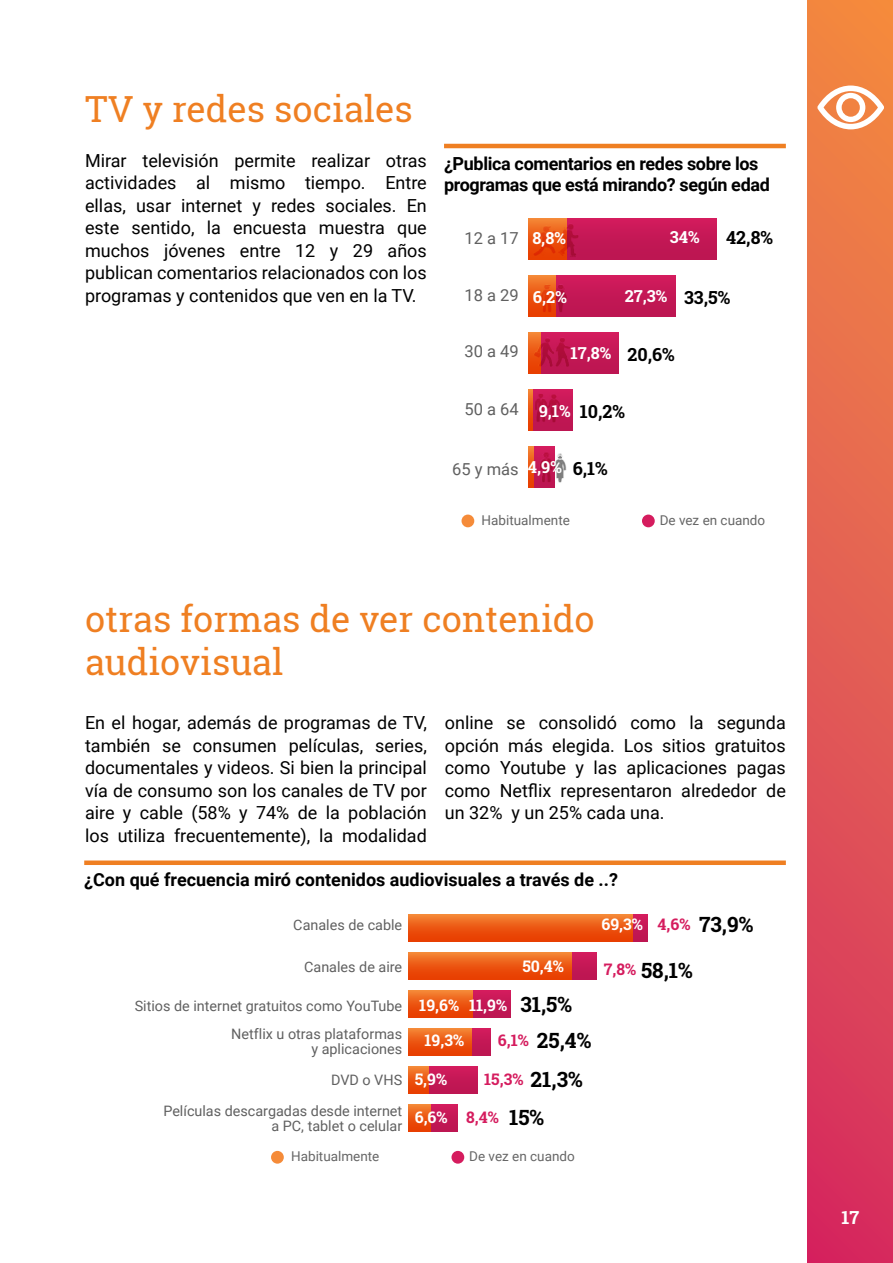
<style>
.page{position:relative;width:893px;height:1263px;background:#fff}
.page>*{position:absolute;margin:0;border:0;box-sizing:border-box;transform-origin:0 0}
.t1{font:36px/43.2px "Roboto Slab";color:#ef7f22}
.t2{font:700 21px/35.4px "Roboto Slab";color:#000}
.t3{font:18px/22.5px "Roboto";color:#000;text-align:justify}
.t4{font:700 18px/21.6px "Roboto";letter-spacing:-.02em;color:#000}
.t5{font:700 18px "Roboto";color:#000}
.t6{font:700 18px/21.6px "Gotham";color:#000}
.t7{font:700 18px "Roboto Slab";color:#000}
.t8{font:700 18px "Roboto Slab";color:#fff}
.t9{font:700 16.5px "Roboto Slab";color:#fff}
.t10{font:16.5px "Roboto";color:#606060}
.t11{font:700 15.9px "Roboto Slab";color:#fff}
.t12{font:700 15.9px "Roboto Slab";color:#d51c5e}
.t13{font:14.4px/15px "Roboto";color:#606060;text-align:right}
.t14{font:700 13.65px "Gotham";color:#000}
.t15{font:13.5px "Roboto";color:#666}
.s1{font-size:18px;color:#000}
</style>
<div class="page">
<svg style="left:808px;top:0;width:85px;height:1263px;background:#e35b52"></svg>
<svg style="left:817px;top:86px;width:67px;height:43px"></svg>
<svg style="left:808px;top:0;width:8px;height:2px"></svg>
<hr style="left:444px;top:144px;width:342px;height:4px;background:#ef7f22">
<div style="left:84px;top:860px;width:702px;height:5px;background:#ef7f22"></div>
<div style="left:567px;top:218px;width:149px;height:41px;background:linear-gradient(to bottom,#d21b5c,#b91550)"></div>
<div style="left:555px;top:275px;width:120px;height:41px;background:linear-gradient(to bottom,#d21b5c,#ba1550)"></div>
<div style="left:540px;top:332px;width:79px;height:41px;background:linear-gradient(to bottom,#d21b5c,#ba1550)"></div>
<div style="left:533px;top:389px;width:40px;height:41px;background:linear-gradient(to bottom,#d21b5c,#ba1550)"></div>
<div style="left:533px;top:446px;width:22px;height:41px;background:linear-gradient(to right,#d31c5d,#d31c5d)"></div>
<div style="left:528px;top:218px;width:39px;height:41px;background:linear-gradient(to bottom,#f38031,#e63400)"></div>
<div style="left:528px;top:275px;width:27px;height:41px;background:linear-gradient(to bottom,#f38031,#e63400)"></div>
<svg style="left:528px;top:332px;width:12px;height:41px"></svg>
<svg style="left:528px;top:389px;width:5px;height:41px"></svg>
<svg style="left:528px;top:446px;width:5px;height:41px"></svg>
<img style="left:531px;top:218px;width:52px;height:42px">
<img style="left:531px;top:276px;width:39px;height:39px">
<img style="left:533px;top:333px;width:38px;height:38px">
<img style="left:530px;top:392px;width:33px;height:33px">
<img style="left:531px;top:449px;width:36px;height:36px">
<div style="left:642px;top:515px;width:13px;height:12px;background:#d51c5e;border-radius:50%"></div>
<div style="left:461px;top:515px;width:13px;height:12px;background:#f58b39;border-radius:50%"></div>
<svg style="left:632px;top:914px;width:15px;height:28px"></svg>
<div style="left:571px;top:952px;width:25px;height:28px;background:linear-gradient(to bottom,#d21b5c,#bb1551)"></div>
<div style="left:472px;top:990px;width:38px;height:27px;background:linear-gradient(to right,#c61856,#c61856)"></div>
<div style="left:471px;top:1028px;width:20px;height:27px;background:linear-gradient(to right,#c61856,#c61856)"></div>
<div style="left:428px;top:1066px;width:49px;height:27px;background:linear-gradient(to right,#c61856,#c61856)"></div>
<svg style="left:430px;top:1104px;width:27px;height:27px"></svg>
<div style="left:409px;top:914px;width:223px;height:28px;background:linear-gradient(to bottom,#f48132,#e73700)"></div>
<div style="left:409px;top:952px;width:162px;height:28px;background:linear-gradient(to bottom,#f38132,#e73700)"></div>
<svg style="left:409px;top:990px;width:63px;height:27px;background:#ed5c16"></svg>
<svg style="left:409px;top:1028px;width:62px;height:27px;background:#ec5b16"></svg>
<svg style="left:409px;top:1066px;width:19px;height:27px"></svg>
<svg style="left:409px;top:1104px;width:21px;height:27px"></svg>
<div style="left:451px;top:1151px;width:13px;height:13px;background:#d51c5e;border-radius:50%"></div>
<div style="left:271px;top:1151px;width:13px;height:13px;background:#f58b39;border-radius:50%"></div>
<h1 class="t1" style="left:85px;top:86px;width:329px">TV y redes sociales</h1>
<p class="t3" style="left:85px;top:148px;width:343px">Mirar televisión permite realizar otras actividades al mismo tiempo. Entre ellas, usar internet y redes sociales. En este sentido, la encuesta muestra que muchos jóvenes entre 12 y 29 años publican comentarios relacionados con los programas y contenidos que ven en la TV.</p>
<p class="t4" style="left:444px;top:152px;width:327px">¿Publica comentarios en redes sobre los programas que está mirando? según edad</p>
<p class="t6" style="left:457px;top:144px;width:281px">sobre los programas<br>que está mirando? según edad</p>
<p class="t7" style="left:726px;top:225px;width:48px">42,8%</p>
<p class="t9" style="left:532px;top:227px;width:35px">8,8%</p>
<p class="t9" style="left:670px;top:226px;width:31px">34%</p>
<p class="t10" style="left:464px;top:227px;width:56px">12 a 17</p>
<p class="t10" style="left:464px;top:283px;width:56px">18 a 29</p>
<p class="t9" style="left:625px;top:284px;width:44px">27,3%</p>
<p class="t7" style="left:684px;top:285px;width:48px">33,5%</p>
<p class="t9" style="left:533px;top:286px;width:35px">6,2%</p>
<p class="t10" style="left:464px;top:340px;width:56px">30 a 49</p>
<p class="t10" style="left:464px;top:398px;width:56px">50 a 64</p>
<p class="t9" style="left:571px;top:341px;width:42px">17,8%</p>
<p class="t7" style="left:628px;top:342px;width:49px">20,6%</p>
<p class="t9" style="left:539px;top:400px;width:34px">9,1%</p>
<p class="t7" style="left:580px;top:399px;width:47px">10,2%</p>
<p class="t9" style="left:528px;top:455px;width:81px">4,9% <span class="s1">6,1%</span></p>
<p class="t10" style="left:452px;top:458px;width:68px">65 y más</p>
<p class="t15" style="left:482px;top:511px;width:90px">Habitualmente</p>
<p class="t15" style="left:660px;top:511px;width:107px">De vez en cuando</p>
<h1 class="t1" style="left:85px;top:597px;width:511px">otras formas de ver contenido audiovisual</h1>
<p class="t3" style="left:85px;top:711px;width:343px">En el hogar, además de programas de TV, también se consumen películas, series, documentales y videos. Si bien la principal vía de consumo son los canales de TV por aire y cable (58% y 74% de la población los utiliza frecuentemente), la modalidad</p>
<p class="t3" style="left:445px;top:711px;width:342px">online se consolidó como la segunda opción más elegida. Los sitios gratuitos como Youtube y las aplicaciones pagas como Netflix representaron alrededor de un 32% y un 25% cada una.</p>
<p class="t14" style="left:110px;top:865px;width:455px">¿Con qué frecuencia miró contenidos audiovisuales a través de ..?</p>
<p class="t5" style="left:84px;top:867px;width:535px">¿Con qué frecuencia miró contenidos audiovisuales a través de ..?</p>
<p class="t13" style="left:293px;top:917px;width:110px">Canales de cable</p>
<p class="t12" style="left:658px;top:914px;width:34px">4,6%</p>
<p class="t11" style="left:602px;top:914px;width:43px">69,3%</p>
<p class="t2" style="left:699px;top:906px;width:56px">73,9%</p>
<p class="t13" style="left:304px;top:958px;width:100px">Canales de aire</p>
<p class="t13" style="left:135px;top:991px;width:269px;line-height:27.9px">Sitios de internet gratuitos como YouTube<br>Netflix u otras plataformas</p>
<p class="t13" style="left:311px;top:1032px;width:92px;line-height:31.3px">y aplicaciones<br>DVD o VHS</p>
<p class="t13" style="left:163px;top:1102px;width:240px">Películas descargadas desde internet a PC, tablet o celular</p>
<p class="t11" style="left:522px;top:955px;width:43px">50,4%</p>
<p class="t12" style="left:604px;top:958px;width:34px">7,8%</p>
<p class="t2" style="left:641px;top:952px;width:53px">58,1%</p>
<p class="t2" style="left:537px;top:987px;width:56px;text-indent:-17px">31,5%<br>25,4%</p>
<p class="t2" style="left:509px;top:1060px;width:75px;line-height:38.1px;text-indent:22px">21,3%<br>15%</p>
<p class="t11" style="left:419px;top:994px;width:41px">19,6%</p>
<p class="t11" style="left:425px;top:1030px;width:41px">19,3%</p>
<p class="t11" style="left:415px;top:1068px;width:34px">5,9%</p>
<p class="t11" style="left:415px;top:1106px;width:34px">6,6%</p>
<p class="t11" style="left:469px;top:994px;width:39px">11,9%</p>
<p class="t12" style="left:498px;top:1030px;width:32px">6,1%</p>
<p class="t12" style="left:484px;top:1068px;width:41px">15,3%</p>
<p class="t12" style="left:466px;top:1106px;width:34px">8,4%</p>
<p class="t15" style="left:291px;top:1147px;width:90px">Habitualmente</p>
<p class="t15" style="left:469px;top:1147px;width:107px">De vez en cuando</p>
<p class="t8" style="left:842px;top:1205px;width:19px">17</p>
</div>
